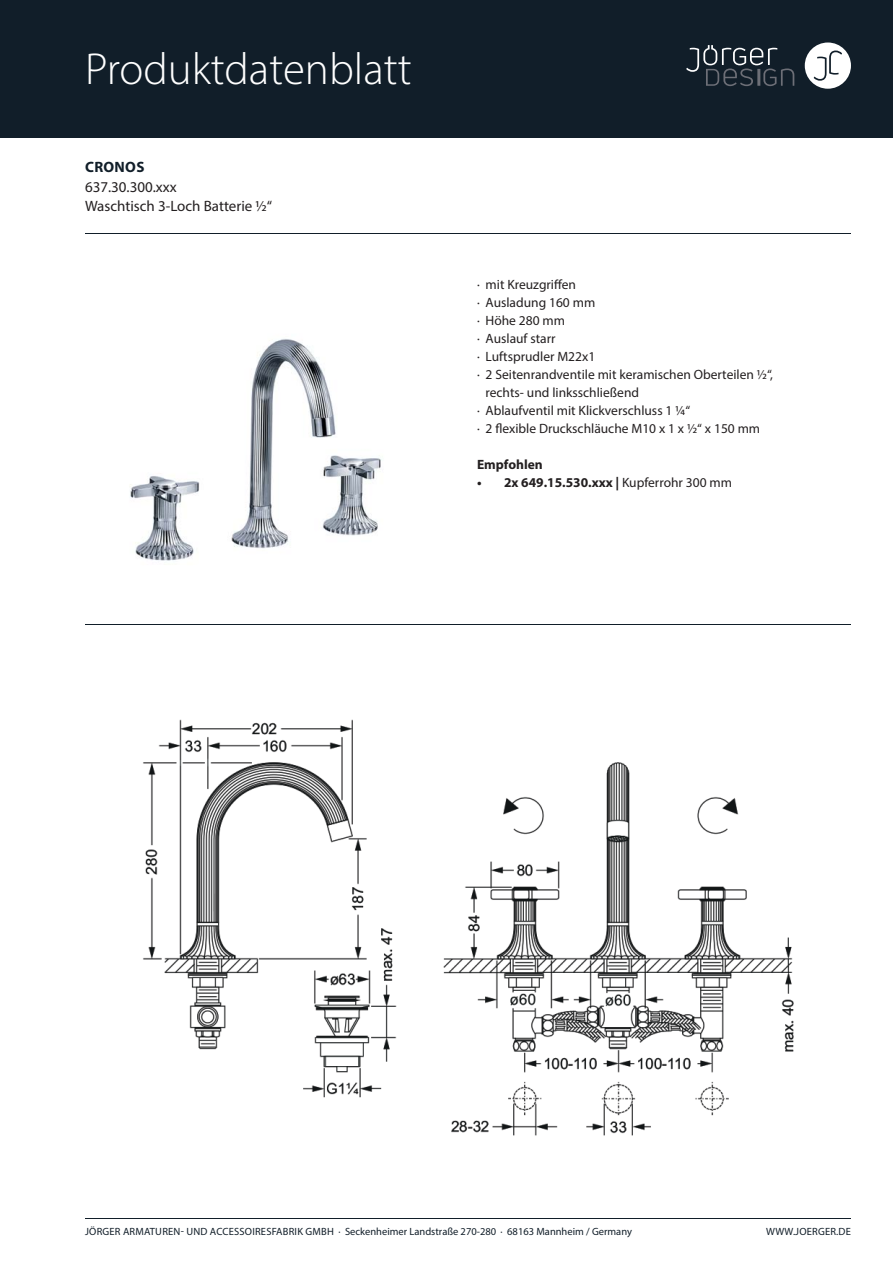
<style>
.page{position:relative;width:893px;height:1263px;background:#fff}
.page>*{position:absolute;margin:0;border:0;box-sizing:border-box;transform-origin:0 0}
.t1{font:300 45px "Myriad Pro";color:#fff}
.t2{font:15px "Myriad Pro";color:#231f20}
.t3{font:700 15px "Myriad Pro";letter-spacing:.02em;color:#111e29}
.t4{font:13.5px "Myriad Pro";color:#231f20}
.t5{font:700 13.5px "Myriad Pro";color:#231f20}
.t6{font:10.5px "Myriad Pro";letter-spacing:.005em;color:#111e29}
.s1{font-weight:400}
</style>
<div class="page">
<div style="left:0;top:0;width:893px;height:138px;background:#111e29"></div>
<div style="left:805px;top:43px;width:46px;height:46px;background:#fff;border-radius:50%"></div>
<svg style="left:814px;top:51px;width:28px;height:30px"></svg>
<svg style="left:686px;top:45px;width:108px;height:41px"></svg>
<hr style="left:85px;top:1218px;width:766px;height:1px;background:#111e29">
<hr style="left:85px;top:233px;width:766px;height:1px;background:#111e29">
<hr style="left:85px;top:624px;width:766px;height:1px;background:#111e29">
<img style="left:130px;top:339px;width:252px;height:222px">
<img style="left:143px;top:719px;width:651px;height:417px">
<h1 class="t1" style="left:85px;top:52px;width:328px">Produktdatenblatt</h1>
<p class="t3" style="left:85px;top:161px;width:61px">CRONOS</p>
<p class="t2" style="left:85px;top:200px;width:189px">Waschtisch 3-Loch Batterie ½“</p>
<p class="t2" style="left:85px;top:181px;width:93px">637.30.300.xxx</p>
<p class="t4" style="left:477px;top:279px;width:101px">· mit Kreuzgriffen</p>
<p class="t4" style="left:477px;top:297px;width:120px">· Ausladung 160 mm</p>
<p class="t4" style="left:477px;top:315px;width:90px">· Höhe 280 mm</p>
<p class="t4" style="left:477px;top:333px;width:80px">· Auslauf starr</p>
<p class="t4" style="left:477px;top:351px;width:120px">· Luftsprudler M22x1</p>
<p class="t4" style="left:477px;top:369px;width:297px">· 2 Seitenrandventile mit keramischen Oberteilen ½“,</p>
<p class="t4" style="left:485px;top:387px;width:155px">rechts- und linksschließend</p>
<p class="t4" style="left:477px;top:405px;width:215px">· Ablaufventil mit Klickverschluss 1 ¼“</p>
<p class="t4" style="left:477px;top:423px;width:285px">· 2 flexible Druckschläuche M10 x 1 x ½“ x 150 mm</p>
<p class="t5" style="left:477px;top:459px;width:67px">Empfohlen</p>
<p class="t5" style="left:477px;top:477px;width:256px">• 2x 649.15.530.xxx | <span class="s1">Kupferrohr 300 mm</span></p>
<p class="t6" style="left:85px;top:1228px;width:548px">JÖRGER ARMATUREN- UND ACCESSOIRESFABRIK GMBH · Seckenheimer Landstraße 270-280 · 68163 Mannheim / Germany</p>
<p class="t6" style="left:766px;top:1228px;width:86px">WWW.JOERGER.DE</p>
</div>
